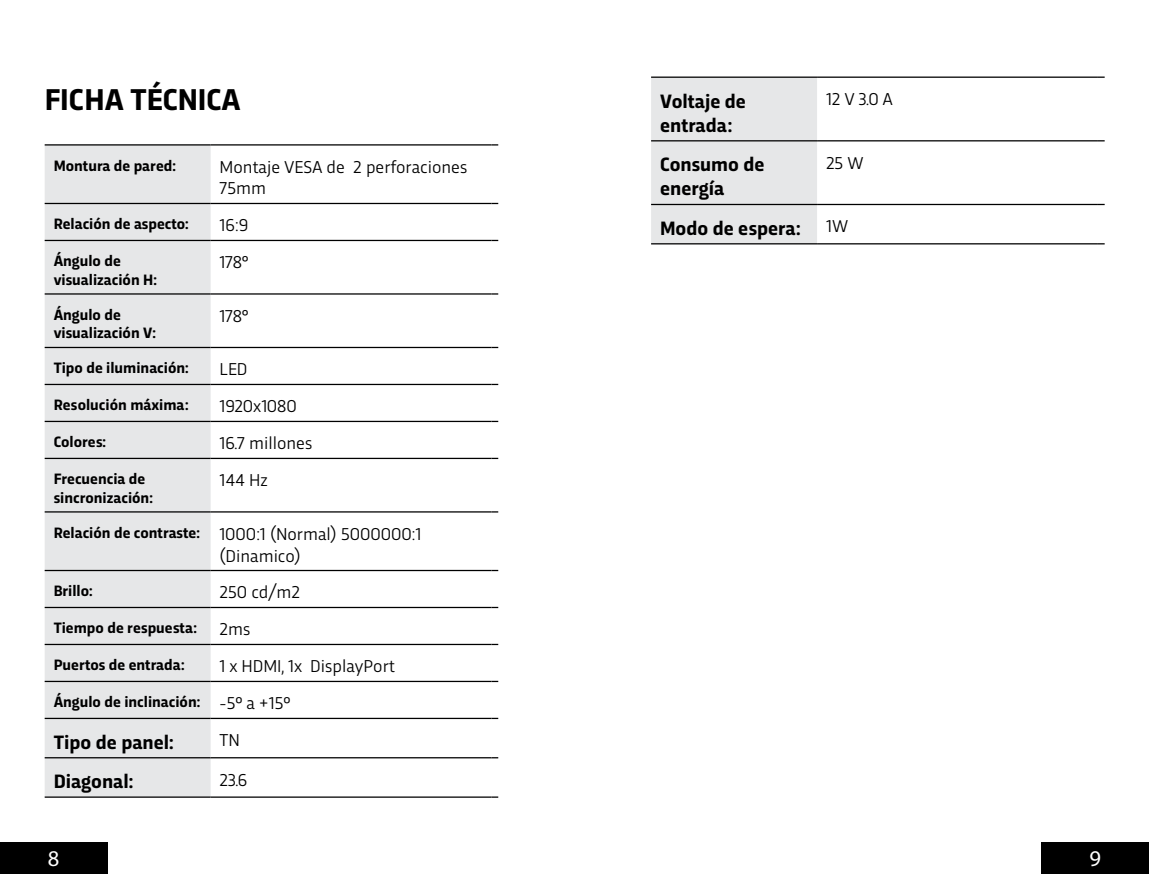
<style>
.page{position:relative;width:1149px;height:893px;background:#fff}
.page>*{position:absolute;margin:0;border:0;box-sizing:border-box;transform-origin:0 0}
.t1{font:700 31.5px "Trasandina";color:#000}
.t2{font:22.5px "Myriad Pro";color:#fff}
.t3{font:700 20.25px/24.3px "Trasandina";color:#000}
.t4{font:18px/21.6px "Trasandina";color:#000}
.t5{font:700 15.75px/18.9px "Trasandina";color:#000}
.s1{font-weight:700;font-size:15.75px}
.s2{font-weight:400;font-size:18px}
</style>
<div class="page">
<div style="left:1041px;top:842px;width:107px;height:32px;background:#000"></div>
<div style="left:0;top:842px;width:107px;height:32px;background:#000"></div>
<div style="left:45px;top:146px;width:165px;height:650px;background:#e6e7e8"></div>
<hr style="left:45px;top:144px;width:165px;height:2px;background:#000">
<hr style="left:210px;top:144px;width:281px;height:2px;background:#000">
<svg style="left:491px;top:144px;width:7px;height:2px"></svg>
<hr style="left:45px;top:203px;width:165px;height:1px;background:#000">
<hr style="left:210px;top:203px;width:281px;height:1px;background:#000">
<hr style="left:45px;top:240px;width:165px;height:1px;background:#000">
<hr style="left:210px;top:240px;width:281px;height:1px;background:#000">
<hr style="left:45px;top:293px;width:165px;height:2px;background:#000">
<hr style="left:210px;top:293px;width:281px;height:2px;background:#000">
<svg style="left:491px;top:293px;width:7px;height:2px"></svg>
<hr style="left:45px;top:347px;width:165px;height:1px;background:#000">
<hr style="left:210px;top:347px;width:281px;height:1px;background:#000">
<hr style="left:45px;top:384px;width:165px;height:1px;background:#000">
<hr style="left:210px;top:384px;width:281px;height:1px;background:#000">
<hr style="left:45px;top:421px;width:165px;height:1px;background:#000">
<hr style="left:210px;top:421px;width:281px;height:1px;background:#000">
<hr style="left:45px;top:458px;width:165px;height:1px;background:#000">
<hr style="left:210px;top:458px;width:281px;height:1px;background:#000">
<hr style="left:45px;top:511px;width:165px;height:2px;background:#000">
<hr style="left:210px;top:511px;width:281px;height:2px;background:#000">
<svg style="left:491px;top:511px;width:7px;height:2px"></svg>
<hr style="left:45px;top:570px;width:165px;height:1px;background:#000">
<hr style="left:210px;top:570px;width:281px;height:1px;background:#000">
<hr style="left:45px;top:607px;width:165px;height:1px;background:#000">
<hr style="left:210px;top:607px;width:281px;height:1px;background:#000">
<hr style="left:45px;top:644px;width:165px;height:1px;background:#000">
<hr style="left:210px;top:644px;width:281px;height:1px;background:#000">
<hr style="left:45px;top:681px;width:165px;height:1px;background:#000">
<hr style="left:210px;top:681px;width:281px;height:1px;background:#000">
<hr style="left:45px;top:718px;width:165px;height:1px;background:#000">
<hr style="left:210px;top:718px;width:281px;height:1px;background:#000">
<hr style="left:45px;top:757px;width:165px;height:1px;background:#000">
<hr style="left:210px;top:757px;width:281px;height:1px;background:#000">
<hr style="left:45px;top:796px;width:165px;height:2px;background:#000">
<hr style="left:210px;top:796px;width:281px;height:2px;background:#000">
<svg style="left:491px;top:796px;width:7px;height:2px"></svg>
<div style="left:651px;top:78px;width:165px;height:165px;background:#e6e7e8"></div>
<hr style="left:651px;top:77px;width:165px;height:1px;background:#000">
<hr style="left:816px;top:77px;width:281px;height:1px;background:#000">
<hr style="left:651px;top:140px;width:165px;height:1px;background:#000">
<hr style="left:816px;top:140px;width:281px;height:1px;background:#000">
<hr style="left:651px;top:204px;width:165px;height:1px;background:#000">
<hr style="left:816px;top:204px;width:281px;height:1px;background:#000">
<hr style="left:651px;top:243px;width:165px;height:1px;background:#000">
<hr style="left:816px;top:243px;width:281px;height:1px;background:#000">
<h1 class="t1" style="left:45px;top:76px;width:197px">FICHA TÉCNICA</h1>
<p class="t5" style="left:54px;top:155px;width:124px">Montura de pared:</p>
<p class="t4" style="left:219px;top:155px;width:249px">Montaje VESA de 2 perforaciones<br>75mm</p>
<p class="t5" style="left:54px;top:213px;width:136px">Relación de aspecto:</p>
<p class="t4" style="left:219px;top:213px;width:30px">16:9</p>
<p class="t5" style="left:54px;top:250px;width:105px">Ángulo de visualización H:</p>
<p class="t4" style="left:219px;top:250px;width:31px">178°</p>
<p class="t5" style="left:54px;top:304px;width:104px">Ángulo de visualización V:</p>
<p class="t4" style="left:219px;top:304px;width:31px">178°</p>
<p class="t5" style="left:54px;top:357px;width:136px">Tipo de iluminación:</p>
<p class="t4" style="left:219px;top:357px;width:29px">LED</p>
<p class="t5" style="left:54px;top:394px;width:136px">Resolución máxima:</p>
<p class="t4" style="left:219px;top:394px;width:79px">1920x1080</p>
<p class="t5" style="left:54px;top:431px;width:54px">Colores:</p>
<p class="t4" style="left:219px;top:431px;width:94px">16.7 millones</p>
<p class="t5" style="left:54px;top:468px;width:101px">Frecuencia de sincronización:</p>
<p class="t4" style="left:219px;top:468px;width:50px">144 Hz</p>
<p class="t4" style="left:219px;top:522px;width:203px;text-indent:-166px"><span class="s1">Relación de contraste:</span> 1000:1 (Normal) 5000000:1 (Dinamico)</p>
<p class="t5" style="left:54px;top:580px;width:41px">Brillo:</p>
<p class="t4" style="left:219px;top:580px;width:82px">250 cd/m2</p>
<p class="t5" style="left:54px;top:617px;width:145px">Tiempo de respuesta:</p>
<p class="t4" style="left:219px;top:617px;width:32px">2ms</p>
<p class="t5" style="left:54px;top:654px;width:132px">Puertos de entrada:</p>
<p class="t4" style="left:219px;top:654px;width:177px">1 x HDMI, 1x DisplayPort</p>
<p class="t5" style="left:54px;top:691px;width:238px">Ángulo de inclinación: <span class="s2">-5º a +15º</span></p>
<p class="t3" style="left:54px;top:728px;width:122px">Tipo de panel:</p>
<p class="t4" style="left:219px;top:728px;width:22px">TN</p>
<p class="t3" style="left:54px;top:768px;width:81px">Diagonal:</p>
<p class="t4" style="left:219px;top:767px;width:29px">23.6</p>
<p class="t3" style="left:660px;top:87px;width:87px">Voltaje de entrada:</p>
<p class="t4" style="left:825px;top:87px;width:69px">12 V 3.0 A</p>
<p class="t3" style="left:660px;top:151px;width:106px">Consumo de energía</p>
<p class="t4" style="left:825px;top:151px;width:39px">25 W</p>
<p class="t3" style="left:660px;top:214px;width:189px">Modo de espera: <span class="s2">1W</span></p>
<h2 class="t2" style="left:48px;top:845px;width:13px">8</h2>
<h2 class="t2" style="left:1089px;top:845px;width:13px">9</h2>
</div>
